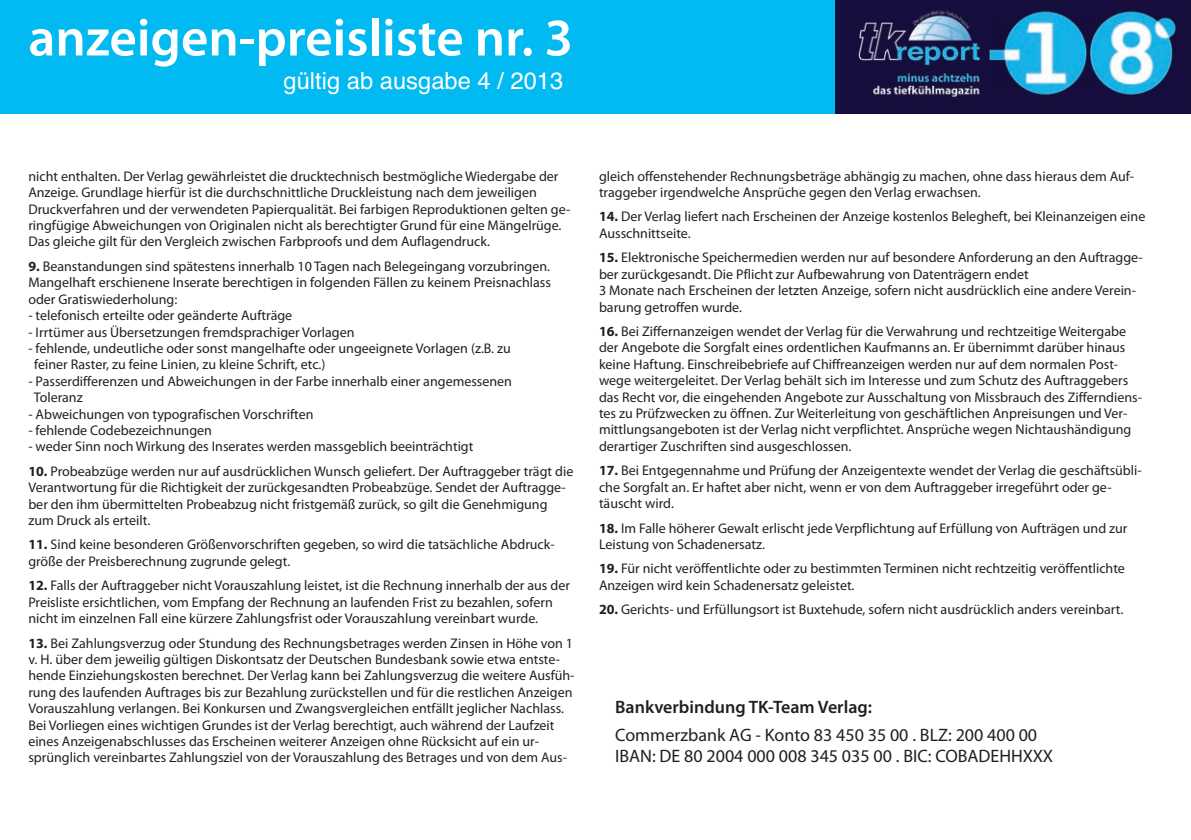
<style>
.page{position:relative;width:1191px;height:840px;background:#fff}
.page>*{position:absolute;margin:0;border:0;box-sizing:border-box;transform-origin:0 0}
.t1{font:600 53.2px "Myriad Pro";color:#fff}
.t2{font:23.8px "Helvetica";color:#fff}
.t3{font:18px/21.6px "Myriad Pro";color:#231f20}
.t4{font:600 18px "Myriad Pro";color:#231f20}
.t5{font:14px/16.4px "Myriad Pro";color:#231f20}
.s1{font-weight:700}
</style>
<div class="page">
<div style="left:0;top:0;width:969px;height:113px;background:#00baf1"></div>
<img style="left:835px;top:0;width:356px;height:113px">
<h1 class="t1" style="left:28px;top:18px;width:546px">anzeigen-preisliste nr. 3</h1>
<h2 class="t2" style="left:283px;top:67px;width:281px">gültig ab ausgabe 4 / 2013</h2>
<p class="t5" style="left:28px;top:169px;width:543px">nicht enthalten. Der Verlag gewährleistet die drucktechnisch bestmögliche Wiedergabe der Anzeige. Grundlage hierfür ist die durchschnittliche Druckleistung nach dem jeweiligen Druckverfahren und der verwendeten Papierqualität. Bei farbigen Reproduktionen gelten ge&shy;ringfügige Abweichungen von Originalen nicht als berechtigter Grund für eine Mängelrüge.<br>Das gleiche gilt für den Vergleich zwischen Farbproofs und dem Auflagendruck.</p>
<p class="t5" style="left:28px;top:259px;width:524px;text-align:justify"><span class="s1">9.</span> Beanstandungen sind spätestens innerhalb 10 Tagen nach Belegeingang vorzubringen.<br>Mangelhaft erschienene Inserate berechtigen in folgenden Fällen zu keinem Preisnachlass oder Gratiswiederholung:</p>
<p class="t5" style="left:28px;top:308px;width:265px">- telefonisch erteilte oder geänderte Aufträge</p>
<p class="t5" style="left:28px;top:324px;width:328px">- Irrtümer aus Übersetzungen fremdsprachiger Vorlagen</p>
<p class="t5" style="left:34px;top:341px;width:478px;text-indent:-6px">- fehlende, undeutliche oder sonst mangelhafte oder ungeeignete Vorlagen (z.B. zu feiner Raster, zu feine Linien, zu kleine Schrift, etc.)</p>
<p class="t5" style="left:34px;top:374px;width:480px;text-indent:-5px">- Passerdifferenzen und Abweichungen in der Farbe innerhalb einer angemessenen<br>Toleranz</p>
<p class="t5" style="left:28px;top:406px;width:287px">- Abweichungen von typografischen Vorschriften</p>
<p class="t5" style="left:28px;top:423px;width:185px">- fehlende Codebezeichnungen</p>
<p class="t5" style="left:28px;top:439px;width:446px">- weder Sinn noch Wirkung des Inserates werden massgeblich beeinträchtigt</p>
<p class="t5" style="left:28px;top:464px;width:546px"><span class="s1">10.</span> Probeabzüge werden nur auf ausdrücklichen Wunsch geliefert. Der Auftraggeber trägt die Verantwortung für die Richtigkeit der zurückgesandten Probeabzüge. Sendet der Auftragge&shy;ber den ihm übermittelten Probeabzug nicht fristgemäß zurück, so gilt die Genehmigung zum Druck als erteilt.</p>
<p class="t5" style="left:28px;top:537px;width:528px"><span class="s1">11.</span> Sind keine besonderen Größenvorschriften gegeben, so wird die tatsächliche Abdruck&shy;größe der Preisberechnung zugrunde gelegt.</p>
<p class="t5" style="left:28px;top:578px;width:543px"><span class="s1">12.</span> Falls der Auftraggeber nicht Vorauszahlung leistet, ist die Rechnung innerhalb der aus der<br>Preisliste ersichtlichen, vom Empfang der Rechnung an laufenden Frist zu bezahlen, sofern nicht im einzelnen Fall eine kürzere Zahlungsfrist oder Vorauszahlung vereinbart wurde.</p>
<p class="t5" style="left:28px;top:635px;width:548px"><span class="s1">13.</span> Bei Zahlungsverzug oder Stundung des Rechnungsbetrages werden Zinsen in Höhe von 1 v. H. über dem jeweilig gültigen Diskontsatz der Deutschen Bundesbank sowie etwa entste&shy;hende Einziehungskosten berechnet. Der Verlag kann bei Zahlungsverzug die weitere Ausfüh&shy;rung des laufenden Auftrages bis zur Bezahlung zurückstellen und für die restlichen Anzeigen Vorauszahlung verlangen. Bei Konkursen und Zwangsvergleichen entfällt jeglicher Nachlass.<br>Bei Vorliegen eines wichtigen Grundes ist der Verlag berechtigt, auch während der Laufzeit eines Anzeigenabschlusses das Erscheinen weiterer Anzeigen ohne Rücksicht auf ein ur&shy;sprünglich vereinbartes Zahlungsziel von der Vorauszahlung des Betrages und von dem Aus-</p>
<p class="t5" style="left:599px;top:169px;width:537px">gleich offenstehender Rechnungsbeträge abhängig zu machen, ohne dass hieraus dem Auf&shy;traggeber irgendwelche Ansprüche gegen den Verlag erwachsen.</p>
<p class="t5" style="left:599px;top:209px;width:548px"><span class="s1">14.</span> Der Verlag liefert nach Erscheinen der Anzeige kostenlos Belegheft, bei Kleinanzeigen eine<br>Ausschnittseite.</p>
<p class="t5" style="left:599px;top:250px;width:545px"><span class="s1">15.</span> Elektronische Speichermedien werden nur auf besondere Anforderung an den Auftragge&shy;ber zurückgesandt. Die Pflicht zur Aufbewahrung von Datenträgern endet<br>3 Monate nach Erscheinen der letzten Anzeige, sofern nicht ausdrücklich eine andere Verein&shy;barung getroffen wurde.</p>
<p class="t5" style="left:599px;top:324px;width:544px"><span class="s1">16.</span> Bei Ziffernanzeigen wendet der Verlag für die Verwahrung und rechtzeitige Weitergabe der Angebote die Sorgfalt eines ordentlichen Kaufmanns an. Er übernimmt darüber hinaus keine Haftung. Einschreibebriefe auf Chiffreanzeigen werden nur auf dem normalen Post&shy;wege weitergeleitet. Der Verlag behält sich im Interesse und zum Schutz des Auftraggebers das Recht vor, die eingehenden Angebote zur Ausschaltung von Missbrauch des Zifferndiens&shy;tes zu Prüfzwecken zu öffnen. Zur Weiterleitung von geschäftlichen Anpreisungen und Ver&shy;mittlungsangeboten ist der Verlag nicht verpflichtet. Ansprüche wegen Nichtaushändigung derartiger Zuschriften sind ausgeschlossen.</p>
<p class="t5" style="left:599px;top:463px;width:544px"><span class="s1">17.</span> Bei Entgegennahme und Prüfung der Anzeigentexte wendet der Verlag die geschäftsübli&shy;che Sorgfalt an. Er haftet aber nicht, wenn er von dem Auftraggeber irregeführt oder ge&shy;täuscht wird.</p>
<p class="t5" style="left:599px;top:520px;width:530px"><span class="s1">18.</span> Im Falle höherer Gewalt erlischt jede Verpflichtung auf Erfüllung von Aufträgen und zur<br>Leistung von Schadenersatz.</p>
<p class="t5" style="left:599px;top:561px;width:527px"><span class="s1">19.</span> Für nicht veröffentlichte oder zu bestimmten Terminen nicht rechtzeitig veröffentlichte<br>Anzeigen wird kein Schadenersatz geleistet.</p>
<p class="t5" style="left:599px;top:602px;width:526px"><span class="s1">20.</span> Gerichts- und Erfüllungsort ist Buxtehude, sofern nicht ausdrücklich anders vereinbart.</p>
<p class="t4" style="left:615px;top:699px;width:258px">Bankverbindung TK-Team Verlag:</p>
<p class="t3" style="left:615px;top:724px;width:439px">Commerzbank AG - Konto 83 450 35 00 . BLZ: 200 400 00<br>IBAN: DE 80 2004 000 008 345 035 00 . BIC: COBADEHHXXX</p>
</div>
